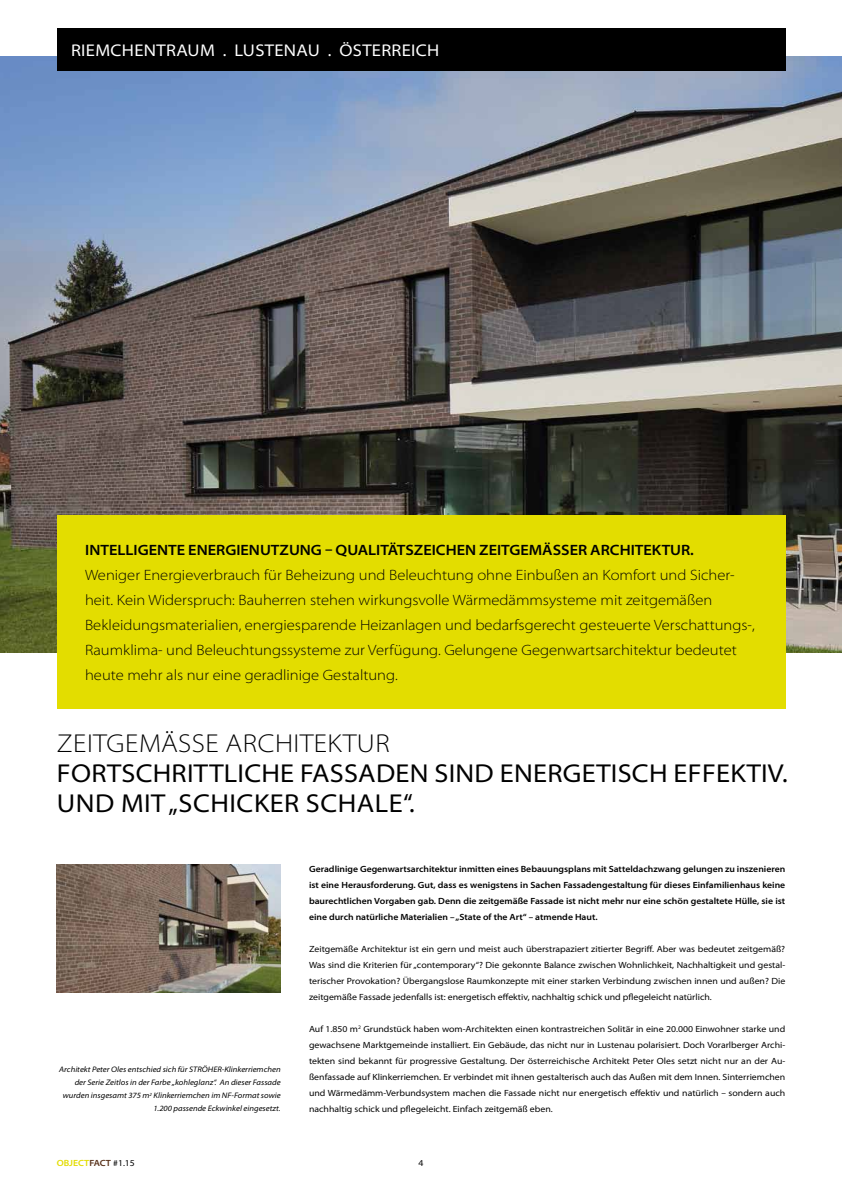
<style>
.page{position:relative;width:842px;height:1191px;background:#fff}
.page>*{position:absolute;margin:0;border:0;box-sizing:border-box;transform-origin:0 0}
.t1{font:semi-expanded 26px/30px "Myriad Pro";letter-spacing:.01em;color:#000}
.t2{font:300 semi-expanded 26px "Myriad Pro";letter-spacing:.02em;color:#000}
.t3{font:semi-expanded 17px "Myriad Pro";letter-spacing:.02em;color:#fff}
.t4{font:300 semi-expanded 15px/25px "Myriad Pro";color:#000}
.t5{font:600 semi-expanded 15px "Myriad Pro";color:#000}
.t6{font:semi-expanded 9px/16px "Myriad Pro";color:#000;text-align:justify}
.t7{font:600 semi-expanded 9px/16px "Myriad Pro";color:#000;text-align:justify}
.t8{font:600 semi-expanded 9px "Myriad Pro";color:#e3dd00}
.t9{font:italic semi-expanded 8px/13px "Myriad Pro";color:#000;text-align:right}
.s1{color:#583119}
.s2{font-weight:400;color:#000}
</style>
<div class="page">
<img style="left:57px;top:865px;width:224px;height:127px">
<img style="left:0;top:57px;width:842px;height:595px">
<div style="left:57px;top:28px;width:728px;height:43px;background:#000"></div>
<div style="left:57px;top:515px;width:728px;height:193px;background:#e3dd00"></div>
<h2 class="t3" style="left:71px;top:41px;width:370px">Riemchentraum . Lustenau . Österreich</h2>
<h3 class="t5" style="left:85px;top:542px;width:560px">Intelligente Energienutzung – Qualitätszeichen zeitgemäSSer Architekt</h3>
<h3 class="t5" style="left:670px;top:542px;width:25px">ur.</h3>
<p class="t4" style="left:85px;top:563px;width:671px">Weniger Energieverbrauch für Beheizung und Beleuchtung ohne Einbußen an Komfort und Sicher&shy;heit. Kein Widerspruch: Bauherren stehen wirkungsvolle Wärmedämmsysteme mit zeitgemäßen Bekleidungsmaterialien, energiesparende Heizanlagen und bedarfsgerecht gesteuerte Verschattungs-, Raumklima- und Beleuchtungssysteme zur Verfügung. Gelungene Gegenwartsarchitektur bedeutet heute mehr als nur eine geradlinige Gestaltung.</p>
<h1 class="t2" style="left:57px;top:728px;width:334px">ZeitgemäSS e Architektur</h1>
<h1 class="t1" style="left:57px;top:758px;width:182px">FortschrittLICHE</h1>
<h1 class="t1" style="left:57px;top:758px;width:732px;text-indent:243px">Fassaden sind energetisch effektiv. und mIT „schickeR Schale“.</h1>
<p class="t9" style="left:59px;top:1063px;width:223px">Architekt Peter Oles entschied sich für STRÖHER-Klinkerriemchen der Serie Zeitlos in der Farbe „kohleglanz“. An dieser Fassade wurden insgesamt 375 m<sup>2</sup> Klinkerriemchen im NF-Format sowie 1.200 passende Eckwinkel eingesetzt.</p>
<p class="t7" style="left:309px;top:860px;width:478px">Geradlinige Gegenwartsarchitektur inmitten eines Bebauungsplans mit Satteldachzwang gelungen zu inszenieren ist eine Herausforderung. Gut, dass es wenigstens in Sachen Fassadengestaltung für dieses Einfamilienhaus keine baurechtlichen Vorgaben gab. Denn die zeitgemäße Fassade ist nicht mehr nur eine schön gestaltete Hülle, sie ist eine durch natürliche Materialien – „State of the Art“ – atmende Haut.</p>
<p class="t6" style="left:309px;top:940px;width:478px">Zeitgemäße Architektur ist ein gern und meist auch überstrapaziert zitierter Begriff. Aber was bedeutet zeitgemäß?<br>Was sind die Kriterien für „contemporary“? Die gekonnte Balance zwischen Wohnlichkeit, Nachhaltigkeit und gestal&shy;terischer Provokation? Ü bergangslose Raumkonzepte mit einer starken Verbindung zwischen innen und außen? Die zeitgemäße Fassade jedenfalls ist: energetisch effektiv, nachhaltig schick und pflegeleicht natürlich.</p>
<p class="t6" style="left:309px;top:1020px;width:478px">Auf 1.850 m<sup>2</sup> Grundstück haben wom-Architekten einen kontrastreichen Solitär in eine 20.000 Einwohner starke und gewachsene Marktgemeinde installiert. Ein Gebäude, das nicht nur in Lustenau polarisiert. Doch Vorarlberger Archi&shy;tekten sind bekannt für progressive Gestaltung. Der österreichische Architekt Peter Oles setzt nicht nur an der Au&shy;ßenfassade auf Klinkerriemchen. Er verbindet mit ihnen gestalterisch auch das Außen mit dem I nnen. Sinterriemchen und Wärmedämm-Verbundsystem machen die Fassade nicht nur energetisch effektiv und natürlich – sondern auch nachhaltig schick und pflegeleicht. Einfach zeitgemäß eben.</p>
<p class="t8" style="left:57px;top:1158px;width:80px">OBJECT<span class="s1">FACT</span> <span class="s2">#1.15</span></p>
<p class="t6" style="left:418px;top:1155px;width:7px">4</p>
</div>
